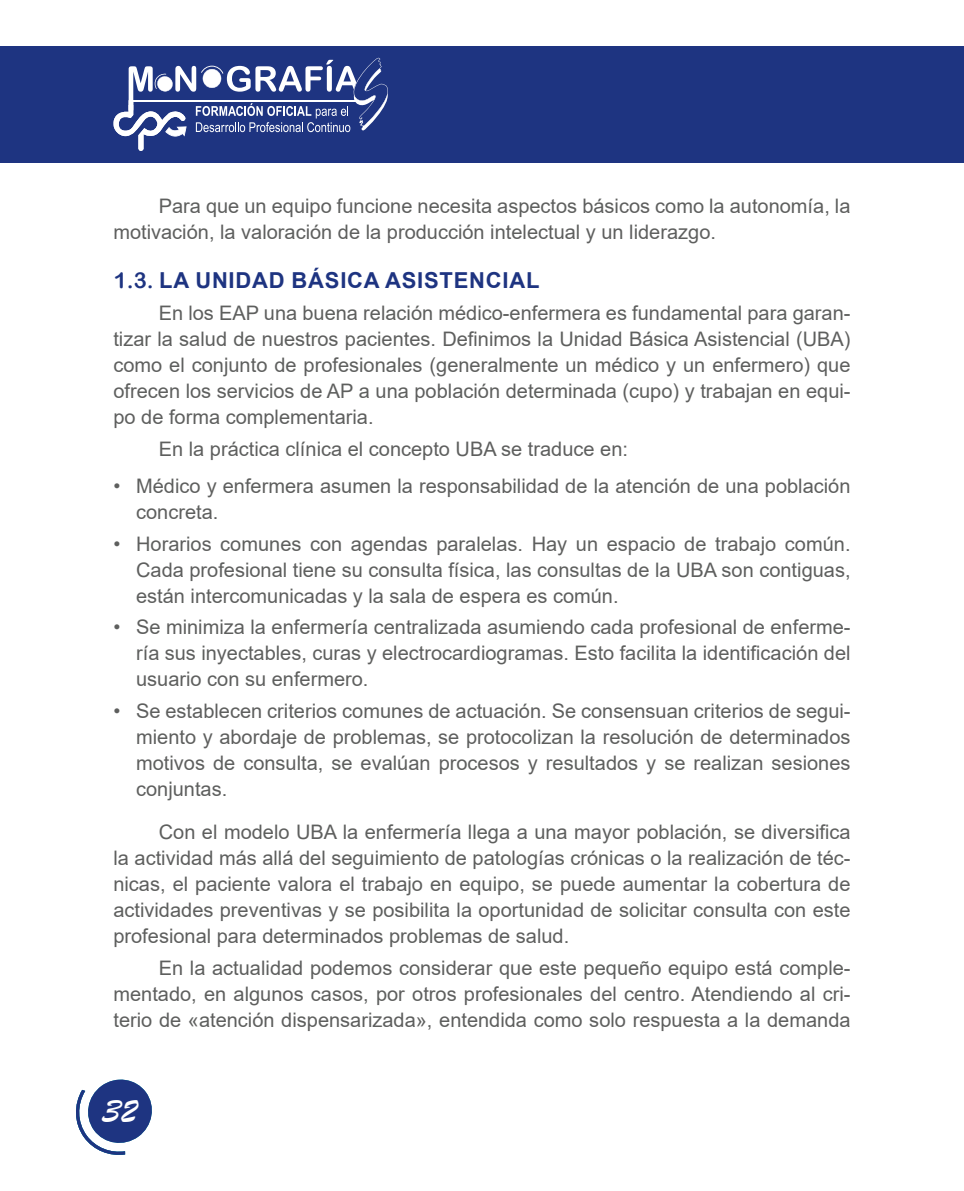
<style>
.page{position:relative;width:964px;height:1191px;background:#fff}
.page>*{position:absolute;margin:0;border:0;box-sizing:border-box;transform-origin:0 0}
.t1{font:36px "Brush Script";color:#fff}
.t2{font:700 22px "Arial";letter-spacing:.035em;color:#1e3481}
.t3{font:20px/26px "Arial";color:#5e5f5e;text-align:justify}
.s1{font-family:"Arial Rounded MT Bold";font-weight:400}
</style>
<div class="page">
<div style="left:0;top:46px;width:964px;height:117px;background:#1e3481"></div>
<svg style="left:76px;top:1079px;width:76px;height:76px"></svg>
<svg style="left:113px;top:58px;width:275px;height:93px"></svg>
<p class="t3" style="left:113px;top:193px;width:738px;text-indent:45px">Para que un equipo funcione necesita aspectos básicos como la autonomía, la motivación, la valoración de la producción intelectual y un liderazgo.</p>
<p class="t2" style="left:114px;top:265px;width:427px"><span class="s1">1.3.</span> LA UNIDAD BÁSICA ASISTENCIAL</p>
<p class="t3" style="left:113px;top:300px;width:738px;text-indent:45px">En los EAP una buena relación médico-enfermera es fundamental para garan&shy;tizar la salud de nuestros pacientes. Definimos la Unidad Básica Asistencial (UBA) como el conjunto de profesionales (generalmente un médico y un enfermero) que ofrecen los servicios de AP a una población determinada (cupo) y trabajan en equi&shy;po de forma complementaria.</p>
<p class="t3" style="left:159px;top:435px;width:471px">En la práctica clínica el concepto UBA se traduce en:</p>
<p class="t3" style="left:136px;top:473px;width:716px;text-indent:-23px">• Médico y enfermera asumen la responsabilidad de la atención de una población concreta.</p>
<p class="t3" style="left:136px;top:530px;width:716px;text-indent:-23px">• Horarios comunes con agendas paralelas. Hay un espacio de trabajo común.<br>Cada profesional tiene su consulta física, las consultas de la UBA son contiguas, están intercomunicadas y la sala de espera es común.</p>
<p class="t3" style="left:136px;top:614px;width:716px;text-indent:-23px">• Se minimiza la enfermería centralizada asumiendo cada profesional de enferme&shy;ría sus inyectables, curas y electrocardiogramas. Esto facilita la identificación del usuario con su enfermero.</p>
<p class="t3" style="left:136px;top:698px;width:716px;text-indent:-23px">• Se establecen criterios comunes de actuación. Se consensuan criterios de segui&shy;miento y abordaje de problemas, se protocolizan la resolución de determinados motivos de consulta, se evalúan procesos y resultados y se realizan sesiones conjuntas.</p>
<p class="t3" style="left:113px;top:819px;width:739px;text-indent:45px">Con el modelo UBA la enfermería llega a una mayor población, se diversifica la actividad más allá del seguimiento de patologías crónicas o la realización de téc&shy;nicas, el paciente valora el trabajo en equipo, se puede aumentar la cobertura de actividades preventivas y se posibilita la oportunidad de solicitar consulta con este profesional para determinados problemas de salud.</p>
<p class="t3" style="left:113px;top:954px;width:739px;text-indent:45px">En la actualidad podemos considerar que este pequeño equipo está comple&shy;mentado, en algunos casos, por otros profesionales del centro. Atendiendo al cri&shy;terio de «atención dispensarizada», entendida como solo respuesta a la demanda</p>
<h1 class="t1" style="left:103px;top:1089px;width:36px">32</h1>
</div>
